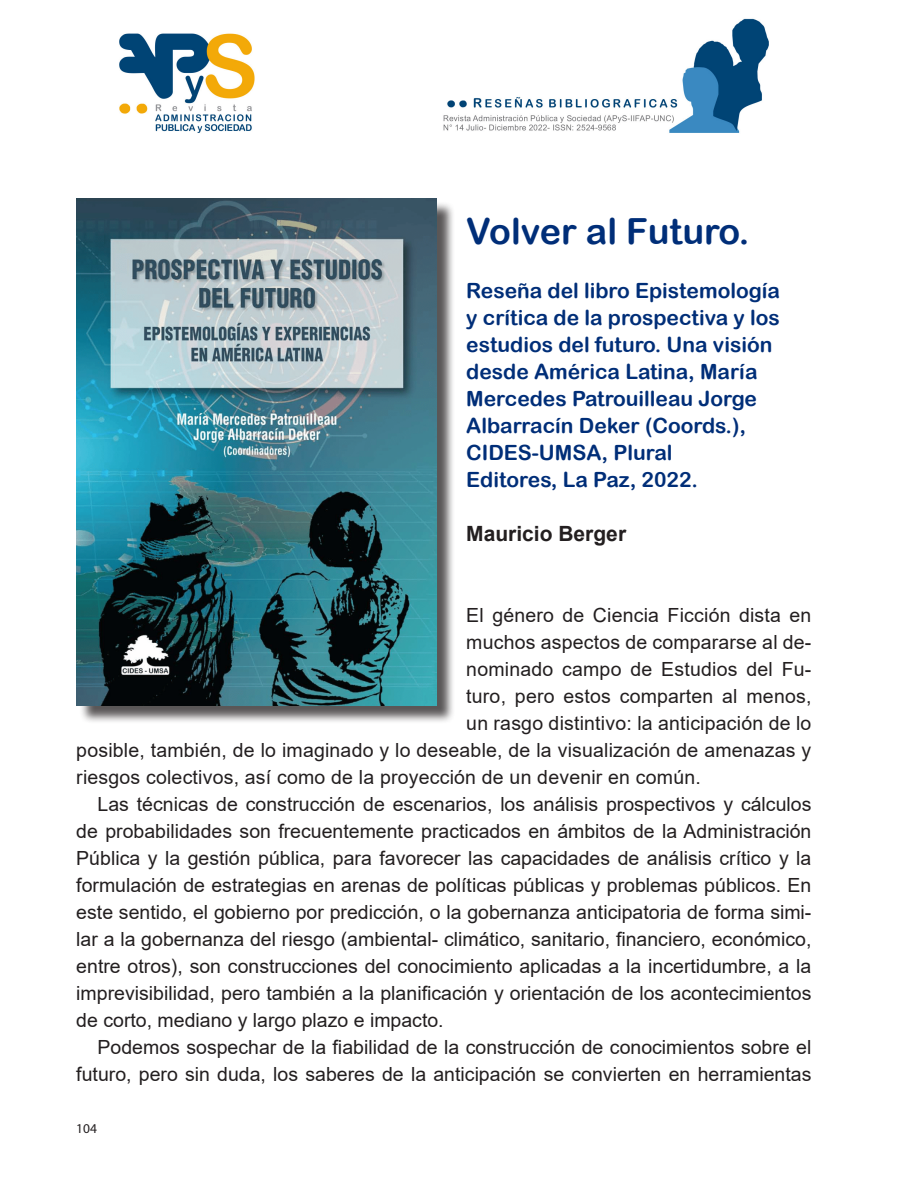
<style>
.page{position:relative;width:918px;height:1188px;background:#fff}
.page>*{position:absolute;margin:0;border:0;box-sizing:border-box;transform-origin:0 0}
.t1{font:36px "Arial Rounded MT Bold";color:#002e78}
.t2{font:21px/27px "Arial Rounded MT Bold";color:#002e78}
.t3{font:700 21px "Arial";color:#231f20}
.t4{font:19.5px/27px "Arial";letter-spacing:.01em;color:#231f20;text-align:justify}
.t5{font:13.5px "Myriad Pro";color:#231f20}
</style>
<div class="page">
<img style="left:119px;top:18px;width:650px;height:115px">
<div style="left:79px;top:201px;width:376px;height:523px;background:#231f20;opacity:.75"></div>
<img style="left:77px;top:199px;width:360px;height:507px">
<p class="t1" style="left:466px;top:210px;width:285px">Volver al Futuro.</p>
<p class="t2" style="left:466px;top:277px;width:315px">Reseña del libro Epistemología</p>
<p class="t2" style="left:466px;top:304px;width:315px">y crítica de la prospectiva y los</p>
<p class="t2" style="left:466px;top:331px;width:308px">estudios del futuro. Una visión desde América Latina, María</p>
<p class="t2" style="left:466px;top:385px;width:292px">Mercedes Patrouilleau Jorge</p>
<p class="t2" style="left:466px;top:412px;width:281px">Albarracín Deker (Coords.),</p>
<p class="t2" style="left:466px;top:439px;width:208px">CIDES-UMSA, Plural</p>
<p class="t2" style="left:466px;top:466px;width:233px">Editores, La Paz, 2022.</p>
<p class="t3" style="left:466px;top:519px;width:161px">Mauricio Berger</p>
<p class="t4" style="left:466px;top:602px;width:347px">El género de Ciencia Ficción dista en</p>
<p class="t4" style="left:466px;top:629px;width:347px">muchos aspectos de compararse al de-</p>
<p class="t4" style="left:466px;top:656px;width:347px">nominado campo de Estudios del Fu-</p>
<p class="t4" style="left:466px;top:683px;width:347px">turo, pero estos comparten al menos,</p>
<p class="t4" style="left:466px;top:710px;width:347px">un rasgo distintivo: la anticipación de lo</p>
<p class="t4" style="left:76px;top:737px;width:737px">posible, también, de lo imaginado y lo deseable, de la visualización de amenazas y</p>
<p class="t4" style="left:76px;top:764px;width:626px">riesgos colectivos, así como de la proyección de un devenir en común.</p>
<p class="t4" style="left:76px;top:791px;width:737px;text-indent:21px">Las técnicas de construcción de escenarios, los análisis prospectivos y cálculos de probabilidades son frecuentemente practicados en ámbitos de la Administración Pública y la gestión pública, para favorecer las capacidades de análisis crítico y la formulación de estrategias en arenas de políticas públicas y problemas públicos. En este sentido, el gobierno por predicción, o la gobernanza anticipatoria de forma simi&shy;lar a la gobernanza del riesgo (ambiental- climático, sanitario, financiero, económico, entre otros), son construcciones del conocimiento aplicadas a la incertidumbre, a la imprevisibilidad, pero también a la planificación y orientación de los acontecimientos de corto, mediano y largo plazo e impacto.</p>
<p class="t4" style="left:76px;top:1034px;width:737px;text-align:right">Podemos sospechar de la fiabilidad de la construcción de conocimientos sobre el futuro, pero sin duda, los saberes de la anticipación se convierten en herramientas</p>
<p class="t5" style="left:76px;top:1120px;width:22px">104</p>
</div>
